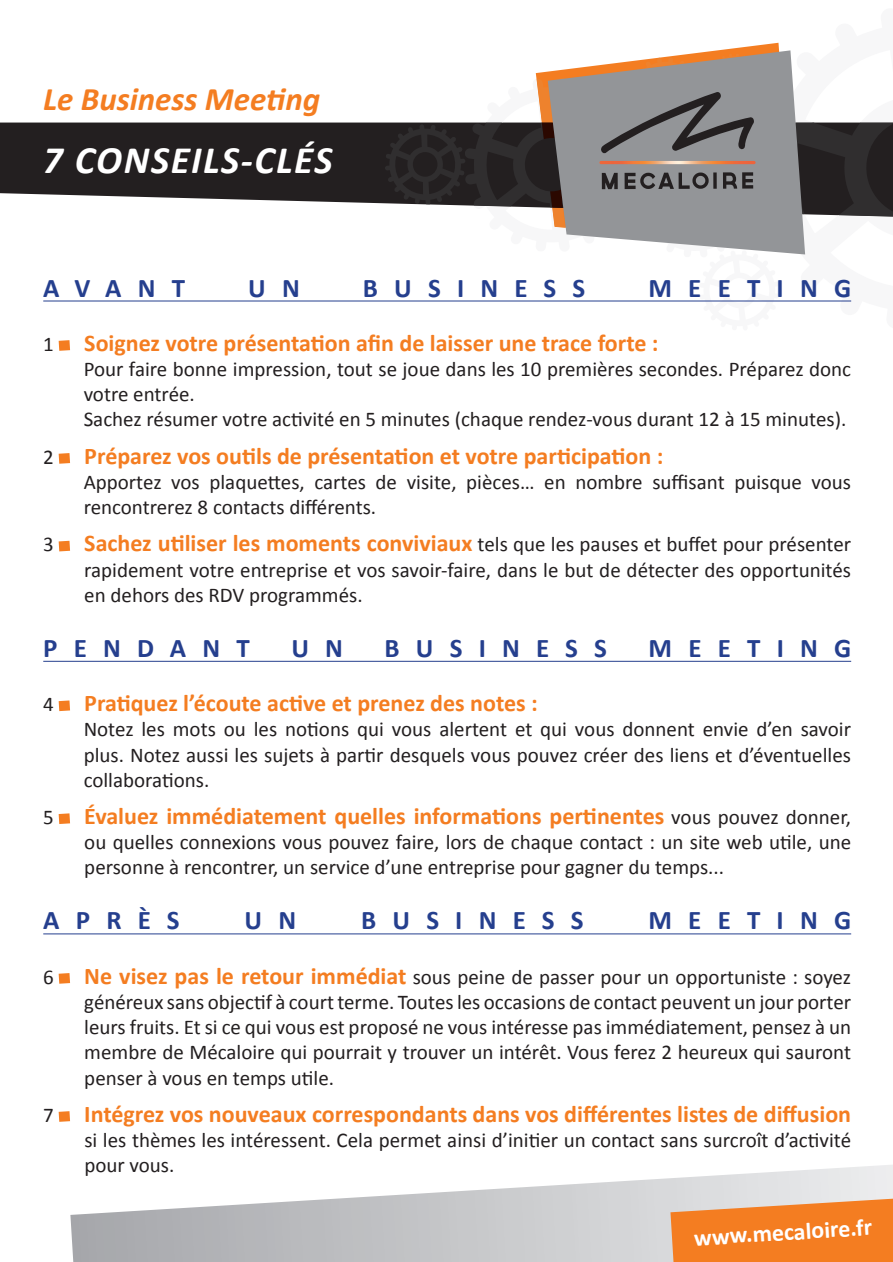
<style>
.page{position:relative;width:893px;height:1262px;background:#fff}
.page>*{position:absolute;margin:0;border:0;box-sizing:border-box;transform-origin:0 0}
.t1{font:italic 700 39px "Calibri";letter-spacing:.04em;color:#fff}
.t2{font:italic 700 33px "Calibri";color:#f47d21}
.t3{font:700 27px "Calibri";letter-spacing:.6em;color:#253f8e}
.t4{font:700 24px "Calibri";color:#f47d21}
.t5{font:700 23.85px "Calibri";color:#fff}
.t6{font:21px/25.2px "Calibri";color:#231f20}
.s1{font-weight:700;font-size:24px;color:#f47d21}
.s2{font-weight:400;font-size:21px;color:#231f20}
</style>
<div class="page">
<svg style="left:536px;top:43px;width:243px;height:35px"></svg>
<svg style="left:0;top:123px;width:385px;height:81px;background:#322f30"></svg>
<svg style="left:793px;top:122px;width:100px;height:180px"></svg>
<svg style="left:548px;top:50px;width:257px;height:204px;fill:#939598"></svg>
<svg style="left:385px;top:78px;width:394px;height:223px"></svg>
<img style="left:599px;top:161px;width:157px;height:3px;border-radius:2px">
<hr style="left:43px;top:301px;width:808px;height:1px;background:#253f8e">
<hr style="left:43px;top:661px;width:808px;height:1px;background:#253f8e">
<hr style="left:43px;top:933px;width:808px;height:1px;background:#253f8e">
<svg style="left:59px;top:340px;width:11px;height:11px"></svg>
<svg style="left:59px;top:453px;width:11px;height:11px"></svg>
<svg style="left:59px;top:541px;width:11px;height:10px"></svg>
<svg style="left:59px;top:700px;width:11px;height:11px"></svg>
<svg style="left:59px;top:813px;width:11px;height:11px"></svg>
<svg style="left:59px;top:973px;width:11px;height:11px"></svg>
<svg style="left:59px;top:1111px;width:11px;height:11px"></svg>
<svg style="left:70px;top:1165px;width:823px;height:97px"></svg>
<svg style="left:670px;top:1197px;width:223px;height:65px;background:#f18a3b"></svg>
<p class="t2" style="left:43px;top:78px;width:278px">Le Business Meeting</p>
<p class="t1" style="left:43px;top:135px;width:291px">7 CONSEILS-CLÉS</p>
<p class="t3" style="left:43px;top:270px;width:143px">AVANT</p>
<p class="t3" style="left:248px;top:270px;width:53px">U N</p>
<p class="t3" style="left:363px;top:270px;width:224px">BUSINESS</p>
<p class="t3" style="left:648px;top:270px;width:204px">MEETING</p>
<p class="t6" style="left:43px;top:331px;width:12px">1</p>
<p class="t4" style="left:84px;top:328px;width:576px">Soignez votre présentation afin de laisser une trace forte :</p>
<p class="t6" style="left:84px;top:357px;width:769px">Pour faire bonne impression, tout se joue dans les 10 premières secondes. Préparez donc votre entrée.<br>Sachez résumer votre activité en 5 minutes (chaque rendez-vous durant 12 à 15 minutes).</p>
<p class="t6" style="left:43px;top:444px;width:12px">2</p>
<p class="t4" style="left:84px;top:440px;width:581px">Préparez vos outils de présentation et votre participation :</p>
<p class="t6" style="left:84px;top:469px;width:769px">Apportez vos plaquettes, cartes de visite, pièces… en nombre suffisant puisque vous rencontrerez 8 contacts différents.</p>
<p class="t6" style="left:43px;top:532px;width:12px">3</p>
<p class="t6" style="left:84px;top:532px;width:768px;text-align:justify"><span class="s1">Sachez utiliser les moments conviviaux</span> tels que les pauses et buffet pour présenter rapidement votre entreprise et vos savoir-faire, dans le but de détecter des opportunités en dehors des RDV programmés.</p>
<p class="t3" style="left:43px;top:631px;width:208px">PENDANT</p>
<p class="t3" style="left:291px;top:631px;width:53px">U N</p>
<p class="t3" style="left:385px;top:631px;width:224px">BUSINESS</p>
<p class="t3" style="left:649px;top:631px;width:204px">MEETING</p>
<p class="t6" style="left:43px;top:692px;width:12px">4</p>
<p class="t4" style="left:84px;top:688px;width:455px">Pratiquez l’écoute active et prenez des notes :</p>
<p class="t6" style="left:84px;top:717px;width:769px;text-align:justify">Notez les mots ou les notions qui vous alertent et qui vous donnent envie d’en savoir plus. Notez aussi les sujets à partir desquels vous pouvez créer des liens et d’éventuelles collaborations.</p>
<p class="t6" style="left:43px;top:804px;width:12px">5</p>
<p class="t4" style="left:84px;top:801px;width:768px">Évaluez immédiatement quelles informations pertinentes <span class="s2">vous pouvez donner,</span></p>
<p class="t6" style="left:84px;top:830px;width:768px">ou quelles connexions vous pouvez faire, lors de chaque contact : un site web utile, une personne à rencontrer, un service d’une entreprise pour gagner du temps...</p>
<p class="t3" style="left:43px;top:903px;width:138px">APRÈS</p>
<p class="t3" style="left:245px;top:903px;width:53px">U N</p>
<p class="t3" style="left:361px;top:903px;width:224px">BUSINESS</p>
<p class="t3" style="left:648px;top:903px;width:204px">MEETING</p>
<p class="t6" style="left:43px;top:964px;width:12px">6</p>
<p class="t6" style="left:84px;top:964px;width:768px;text-align:justify"><span class="s1">Ne visez pas le retour immédiat</span> sous peine de passer pour un opportuniste : soyez généreux sans objectif à court terme. Toutes les occasions de contact peuvent un jour porter leurs fruits. Et si ce qui vous est proposé ne vous intéresse pas immédiatement, pensez à un membre de Mécaloire qui pourrait y trouver un intérêt. Vous ferez 2 heureux qui sauront penser à vous en temps utile.</p>
<p class="t6" style="left:43px;top:1102px;width:12px">7</p>
<p class="t4" style="left:84px;top:1098px;width:768px">Intégrez vos nouveaux correspondants dans vos différentes listes de diffusion</p>
<p class="t6" style="left:84px;top:1127px;width:768px">si les thèmes les intéressent. Cela permet ainsi d’initier un contact sans surcroît d’activité pour vous.</p>
<p class="t5" style="left:693px;top:1222px;width:180px;rotate:-3deg">www.mecaloire.fr</p>
</div>
